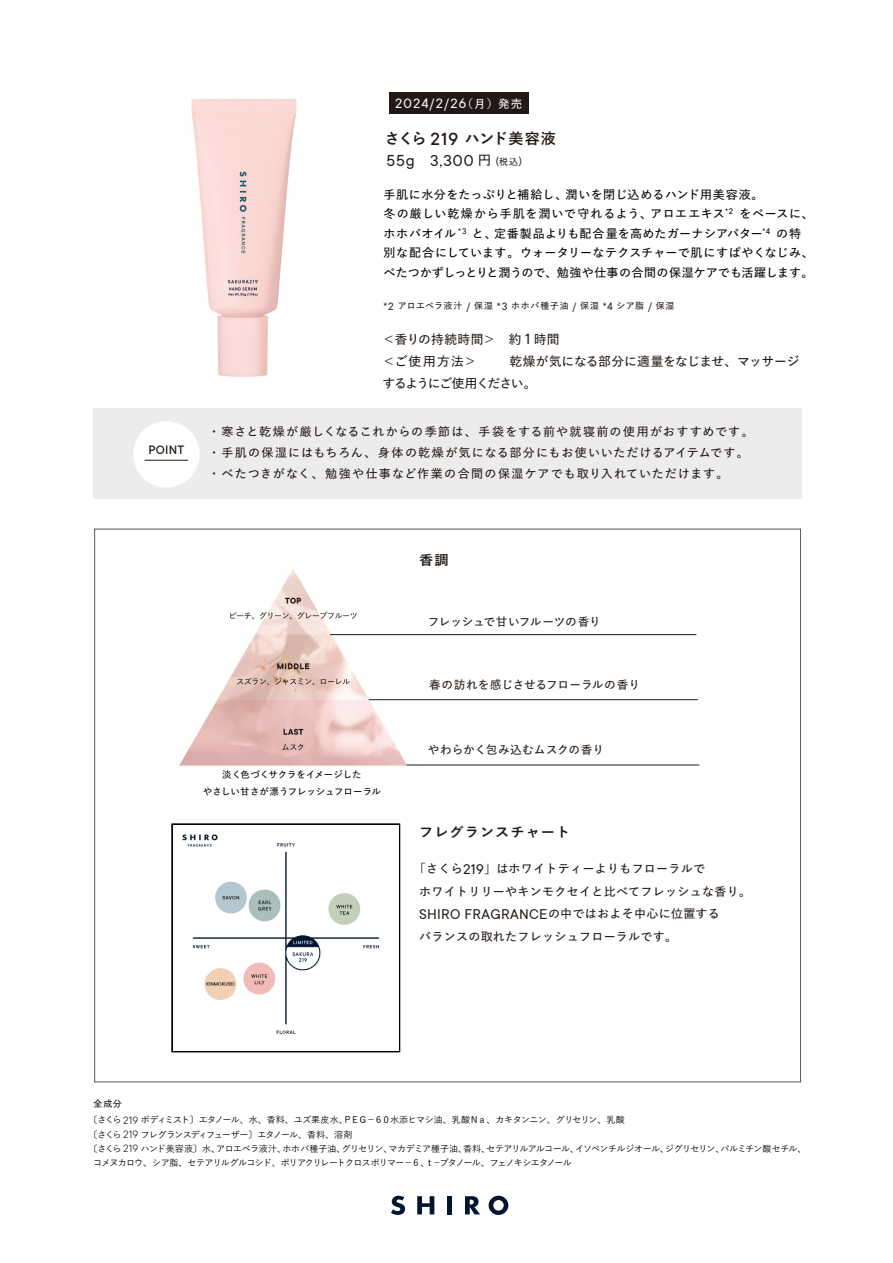
<style>
.page{position:relative;width:893px;height:1263px;background:#fff}
.page>*{position:absolute;margin:0;border:0;box-sizing:border-box;transform-origin:0 0}
.t1{font:17.55px "TT Commons";letter-spacing:.055em;color:#231815}
.t2{font:15.6px "TT Commons";letter-spacing:.02em;color:#231815}
.t3{font:15px "TT Commons";letter-spacing:.075em;color:#fff}
.t4{font:700 15px "Yu Go Pr 6 N";letter-spacing:-.015em;color:#231815}
.t5{font:700 13.5px "Yu Go Pr 6 N";letter-spacing:.07em;color:#231815;scale:1.05 1}
.t6{font:500 13.5px "TT Commons";letter-spacing:.02em;color:#231815}
.t7{font:600 12.75px/22.4px "Yu Go Pr 6 N";letter-spacing:-.02em;color:#231815}
.t8{font:600 12px/19.5px "Yu Go Pr 6 N";letter-spacing:.025em;color:#040000}
.t9{font:600 12px/21px "Yu Go Pr 6 N";letter-spacing:.085em;color:#231815}
.t10{font:600 12px/22.5px "Yu Go Pr 6 N";letter-spacing:.025em;color:#231815}
.t11{font:600 11.7px "Yu Go Pr 6 N";color:#231815}
.t12{font:600 9.45px/16.5px "Yu Go Pr 6 N";letter-spacing:-.01em;color:#040000;text-align:center}
.t13{font:500 9px "Yu Go Pr 6 N";letter-spacing:-.08em;color:#000}
.t14{font:500 9px "Yu Go Pr 6 N";letter-spacing:-.055em;color:#000}
.t15{font:500 9px "Yu Go Pr 6 N";letter-spacing:-.1em;color:#000}
.t16{font:600 9px "Yu Go Pr 6 N";letter-spacing:.065em;color:#231815}
.t17{font:600 9px "Yu Go Pr 6 N";color:#000}
.s1{font-family:"Yu Go Pr 6 N";font-weight:600;font-size:11.55px}
.s2{font-family:"TT Commons";font-weight:500;font-size:19.5px}
.s3{font-family:"Yu Go Pr 6 N";font-weight:600;font-size:13.5px}
.s4{font-size:11.7px}
.s5{font-family:"Yu Go Pr 6 N";font-weight:600;font-size:9px}
.s6{font-family:"TT Commons";font-weight:400;font-size:11.7px}
.s7{font-family:"TT Commons";font-weight:400;font-size:16.65px}
.s8{font-family:"TT Commons";font-weight:400;font-size:15.6px}
.s9{font-family:"Yu Go Pr 6 N";font-weight:600;font-size:12px}
.s10{font-family:"TT Commons";font-weight:300;font-size:11.7px}
</style>
<div class="page">
<svg style="left:417px;top:1196px;width:17px;height:18px"></svg>
<svg style="left:465px;top:1196px;width:15px;height:18px"></svg>
<svg style="left:489px;top:1196px;width:19px;height:19px"></svg>
<div style="left:447px;top:1196px;width:5px;height:18px;background:#00162f"></div>
<svg style="left:391px;top:1196px;width:14px;height:19px"></svg>
<img style="left:191px;top:99px;width:106px;height:278px">
<div style="left:94px;top:408px;width:708px;height:91px;background:#ececec"></div>
<div style="left:133px;top:421px;width:67px;height:67px;background:#fff;border-radius:50%"></div>
<hr style="left:145px;top:460px;width:43px;height:1px;background:#231815">
<img style="left:179px;top:569px;width:229px;height:197px">
<img style="left:182px;top:834px;width:198px;height:200px">
<hr style="left:406px;top:765px;width:293px;height:1px;background:#231815">
<hr style="left:369px;top:699px;width:329px;height:1px;background:#231815">
<hr style="left:330px;top:634px;width:366px;height:1px;background:#231815">
<div style="left:389px;top:93px;width:139px;height:21px;background:#231815"></div>
<p class="t3" style="left:395px;top:96px;width:129px">2024/2/26<span class="s1">（月）発売</span></p>
<p class="t4" style="left:385px;top:130px;width:173px">さくら <span class="s2">219</span> ハンド美容液</p>
<h1 class="t1" style="left:386px;top:151px;width:137px">55g 3,300 <span class="s3">円</span> <span class="s4">(</span><span class="s5">税込</span><span class="s4">)</span></h1>
<p class="t6" style="left:148px;top:443px;width:37px">POINT</p>
<p class="t8" style="left:383px;top:183px;width:432px">手肌に水分をたっぷりと補給し、潤いを閉じ込めるハンド用美容液。<br>冬の厳しい乾燥から手肌を潤いで守れるよう、アロエエキス<sup>*2</sup> をベースに、ホホバオイル <sup>*3</sup> と、定番製品よりも配合量を高めたガーナシアバター<sup>*4</sup> の特別な配合にしています。ウォータリーなテクスチャーで肌にすばやくなじみ、べたつかずしっとりと潤うので、勉強や仕事の合間の保湿ケアでも活躍します。</p>
<p class="t16" style="left:383px;top:298px;width:293px"><span class="s6">*2</span> アロエベラ液汁 <span class="s6">/</span> 保湿 <span class="s6">*3</span> ホホバ種子油 <span class="s6">/</span> 保湿 <span class="s6">*4</span> シア脂 <span class="s6">/</span> 保湿</p>
<p class="t7" style="left:383px;top:326px;width:418px">＜香りの持続時間＞　約 <span class="s7">1</span> 時間<br>＜ご使用方法＞　　乾燥が気になる部分に適量をなじませ、マッサージするようにご使用ください。</p>
<p class="t9" style="left:208px;top:420px;width:547px">・寒さと乾燥が厳しくなるこれからの季節は、手袋をする前や就寝前の使用がおすすめです。・手肌の保湿にはもちろん、身体の乾燥が気になる部分にもお使いいただけるアイテムです。・べたつきがなく、勉強や仕事など作業の合間の保湿ケアでも取り入れていただけます。</p>
<p class="t12" style="left:203px;top:765px;width:180px">淡く色づくサクラをイメージした<br>やさしい甘さが漂うフレッシュフローラル</p>
<p class="t5" style="left:419px;top:552px;width:30px">香調</p>
<p class="t11" style="left:428px;top:611px;width:175px">フレッシュで甘いフルーツの香り</p>
<p class="t11" style="left:429px;top:674px;width:212px">春の訪れを感じさせるフローラルの香り</p>
<p class="t11" style="left:428px;top:739px;width:178px">やわらかく包み込むムスクの香り</p>
<p class="t5" style="left:419px;top:824px;width:146px">フレグランスチャート</p>
<p class="t10" style="left:419px;top:856px;width:333px;text-indent:-5px">「さくら<span class="s8">219</span>」はホワイトティーよりもフローラルで<br>ホワイトリリーやキンモクセイと比べてフレッシュな香り。</p>
<h2 class="t2" style="left:419px;top:906px;width:302px">SHIRO FRAGRANCE<span class="s9">の中ではおよそ中心に位置する</span></h2>
<p class="t10" style="left:419px;top:924px;width:259px">バランスの取れたフレッシュフローラルです。</p>
<p class="t17" style="left:94px;top:1095px;width:30px">全成分</p>
<p class="t13" style="left:89px;top:1112px;width:538px">〔さくら <span class="s10">219</span> ボディミスト〕エタノール、水、香料、ユズ果皮水、ＰＥＧ－６０水添ヒマシ油、乳酸Ｎａ、カキタンニン、グリセリン、乳酸</p>
<p class="t15" style="left:89px;top:1126px;width:265px">〔さくら <span class="s10">219</span> フレグランスディフューザー〕エタノール、香料、溶剤</p>
<p class="t14" style="left:89px;top:1140px;width:719px">〔さくら <span class="s10">219</span> ハンド美容液〕水、アロエベラ液汁、ホホバ種子油、グリセリン、マカデミア種子油、香料、セテアリルアルコール、イソペンチルジオール、ジグリセリン、パルミチン酸セチル、</p>
<p class="t13" style="left:93px;top:1154px;width:480px">コメヌカロウ、シア脂、セテアリルグルコシド、ポリアクリレートクロスポリマー－６、ｔ－ブタノール、フェノキシエタノール</p>
</div>
